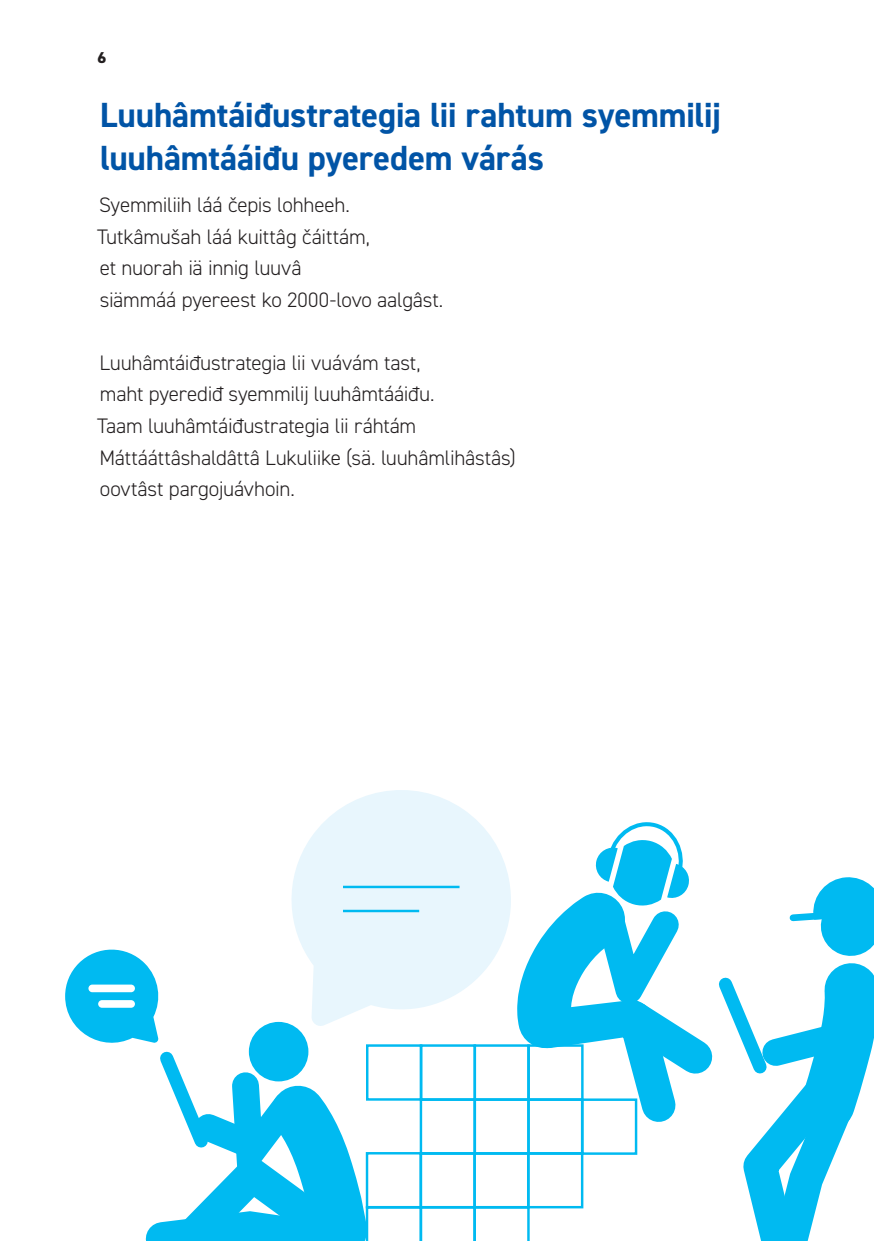
<style>
.page{position:relative;width:874px;height:1241px;background:#fff}
.page>*{position:absolute;margin:0;border:0;box-sizing:border-box;transform-origin:0 0}
.Otsikko{font:700 35px/43.8px "DIN2014";letter-spacing:-.005em;color:#0154a6}
.ingressi{font:300 21px "DIN2014";letter-spacing:-.01em;color:#231f20}
.t1{font:800 15.75px "DIN2014";color:#231f20}
</style>
<div class="page">
<svg style="left:332px;top:790px;width:138px;height:25px;fill:#e8f6fd"></svg>
<svg style="left:65px;top:815px;width:808px;height:425px"></svg>
<p class="t1" style="left:98px;top:47px;width:10px">6</p>
<p class="Otsikko" style="left:100px;top:92px;width:622px">Luuhâmtáiđustrategia lii rahtum syemmilij luuhâmtááiđu pyeredem várás</p>
<p class="ingressi" style="left:99px;top:192px;width:252px">Syemmiliih láá čepis lohheeh.</p>
<p class="ingressi" style="left:97px;top:224px;width:274px">Tutkâmušah láá kuittâg čáittám,</p>
<p class="ingressi" style="left:100px;top:255px;width:203px">et nuorah iä innig luuvâ</p>
<p class="ingressi" style="left:100px;top:287px;width:345px">siämmáá pyereest ko 2000-lovo aalgâst.</p>
<p class="ingressi" style="left:99px;top:350px;width:322px">Luuhâmtáiđustrategia lii vuávám tast,</p>
<p class="ingressi" style="left:100px;top:381px;width:336px">maht pyerediđ syemmilij luuhâmtááiđu.</p>
<p class="ingressi" style="left:97px;top:413px;width:320px">Taam luuhâmtáiđustrategia lii ráhtám</p>
<p class="ingressi" style="left:99px;top:444px;width:417px">Máttááttâshaldâttâ Lukuliike (sä. luuhâmlihâstâs)</p>
<p class="ingressi" style="left:100px;top:476px;width:196px">oovtâst pargojuávhoin.</p>
</div>
